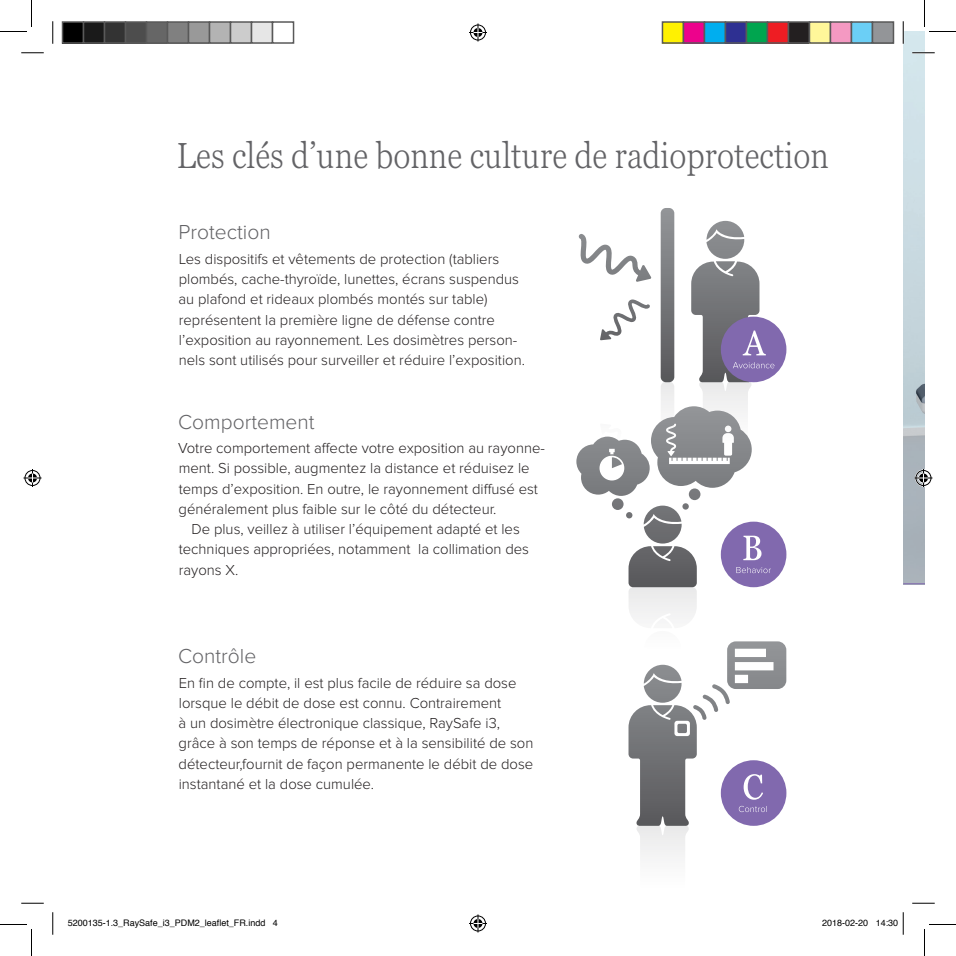
<style>
.page{position:relative;width:956px;height:956px;background:#fff}
.page>*{position:absolute;margin:0;border:0;box-sizing:border-box;transform-origin:0 0}
.Heading{font:300 condensed 36px "Georgia Pro";color:#636366}
.bildtext_-_rubrik{font:300 21px "Proxima Nova";color:#636366}
.Brödtext{font:300 15px/20.2px "Proxima Nova";color:#231f20}
.t1{font:9px "Helvetica";color:#000}
</style>
<div class="page">
<img style="left:903px;top:32px;width:21px;height:551px">
<svg style="left:576px;top:208px;width:210px;height:649px"></svg>
<svg style="left:903px;top:583px;width:21px;height:1px"></svg>
<hr style="left:912px;top:52px;width:23px;height:2px;background:#fff">
<svg style="left:21px;top:53px;width:23px;height:1px"></svg>
<svg style="left:912px;top:53px;width:23px;height:1px"></svg>
<svg style="left:21px;top:903px;width:23px;height:1px"></svg>
<svg style="left:912px;top:903px;width:23px;height:1px"></svg>
<svg style="left:53px;top:21px;width:1px;height:23px"></svg>
<svg style="left:53px;top:912px;width:1px;height:23px"></svg>
<svg style="left:903px;top:21px;width:1px;height:23px"></svg>
<svg style="left:0;top:0;width:32px;height:32px"></svg>
<svg style="left:0;top:924px;width:32px;height:32px"></svg>
<svg style="left:924px;top:0;width:32px;height:32px"></svg>
<svg style="left:924px;top:924px;width:32px;height:32px"></svg>
<svg style="left:469px;top:24px;width:18px;height:18px"></svg>
<svg style="left:469px;top:914px;width:18px;height:18px"></svg>
<svg style="left:24px;top:469px;width:18px;height:18px"></svg>
<svg style="left:914px;top:469px;width:18px;height:18px"></svg>
<div style="left:63px;top:22px;width:21px;height:21px;background:#000"></div>
<div style="left:62px;top:21px;width:22px;height:23px;border:2px solid #595959"></div>
<div style="left:84px;top:22px;width:21px;height:21px;background:#1a1a1a"></div>
<div style="left:83px;top:21px;width:22px;height:23px;border:2px solid #595959"></div>
<div style="left:105px;top:22px;width:21px;height:21px;background:#333"></div>
<div style="left:104px;top:21px;width:22px;height:23px;border:2px solid #595959"></div>
<div style="left:126px;top:22px;width:21px;height:21px;background:#4d4d4d"></div>
<div style="left:125px;top:21px;width:22px;height:23px;border:2px solid #595959"></div>
<div style="left:147px;top:22px;width:21px;height:21px;background:#666"></div>
<div style="left:146px;top:21px;width:22px;height:23px;border:2px solid #595959"></div>
<div style="left:168px;top:22px;width:21px;height:21px;background:#808080"></div>
<div style="left:167px;top:21px;width:22px;height:23px;border:2px solid #595959"></div>
<div style="left:189px;top:22px;width:21px;height:21px;background:#999"></div>
<div style="left:188px;top:21px;width:22px;height:23px;border:2px solid #595959"></div>
<div style="left:210px;top:22px;width:21px;height:21px;background:#b3b3b3"></div>
<div style="left:209px;top:21px;width:22px;height:23px;border:2px solid #595959"></div>
<div style="left:231px;top:22px;width:21px;height:21px;background:#ccc"></div>
<div style="left:230px;top:21px;width:22px;height:23px;border:2px solid #595959"></div>
<div style="left:252px;top:22px;width:21px;height:21px;background:#e6e6e6"></div>
<div style="left:251px;top:21px;width:22px;height:23px;border:2px solid #595959"></div>
<div style="left:272px;top:21px;width:22px;height:23px;border:2px solid #595959"></div>
<div style="left:662px;top:22px;width:21px;height:21px;background:#fff101"></div>
<div style="left:662px;top:21px;width:22px;height:23px;border:2px solid #595959"></div>
<div style="left:683px;top:22px;width:21px;height:21px;background:#ed028c"></div>
<div style="left:683px;top:21px;width:22px;height:23px;border:2px solid #595959"></div>
<div style="left:704px;top:22px;width:21px;height:21px;background:#00aeef"></div>
<div style="left:704px;top:21px;width:22px;height:23px;border:2px solid #595959"></div>
<div style="left:725px;top:22px;width:21px;height:21px;background:#2e3092"></div>
<div style="left:725px;top:21px;width:22px;height:23px;border:2px solid #595959"></div>
<div style="left:746px;top:22px;width:21px;height:21px;background:#00a54f"></div>
<div style="left:746px;top:21px;width:22px;height:23px;border:2px solid #595959"></div>
<div style="left:767px;top:22px;width:21px;height:21px;background:#ee1d23"></div>
<div style="left:767px;top:21px;width:22px;height:23px;border:2px solid #595959"></div>
<div style="left:788px;top:22px;width:21px;height:21px;background:#231f20"></div>
<div style="left:788px;top:21px;width:22px;height:23px;border:2px solid #595959"></div>
<div style="left:809px;top:22px;width:21px;height:21px;background:#fff79a"></div>
<div style="left:809px;top:21px;width:22px;height:23px;border:2px solid #595959"></div>
<div style="left:830px;top:22px;width:21px;height:21px;background:#f499c2"></div>
<div style="left:830px;top:21px;width:22px;height:23px;border:2px solid #595959"></div>
<div style="left:851px;top:22px;width:21px;height:21px;background:#6bcff6"></div>
<div style="left:851px;top:21px;width:22px;height:23px;border:2px solid #595959"></div>
<div style="left:872px;top:22px;width:21px;height:21px;background:#939598"></div>
<div style="left:872px;top:21px;width:22px;height:23px;border:2px solid #595959"></div>
<svg style="left:902px;top:912px;width:2px;height:23px"></svg>
<p class="Heading" style="left:177px;top:132px;width:654px">Les clés d’une bonne culture de radioprotection</p>
<p class="bildtext_-_rubrik" style="left:178px;top:220px;width:94px">Protection</p>
<p class="Brödtext" style="left:179px;top:249px;width:348px">Les dispositifs et vêtements de protection (tabliers plombés, cache-thyroïde, lunettes, écrans suspendus au plafond et rideaux plombés montés sur table) représentent la première ligne de défense contre l’exposition au rayonnement. Les dosimètres person&shy;nels sont utilisés pour surveiller et réduire l’exposition.</p>
<p class="bildtext_-_rubrik" style="left:178px;top:409px;width:138px">Comportement</p>
<p class="Brödtext" style="left:178px;top:438px;width:368px">Votre comportement affecte votre exposition au rayonne&shy;ment. Si possible, augmentez la distance et réduisez le temps d’exposition. En outre, le rayonnement diffusé est généralement plus faible sur le côté du détecteur.</p>
<p class="Brödtext" style="left:179px;top:519px;width:352px;text-indent:13px">De plus, veillez à utiliser l’équipement adapté et les techniques appropriées, notamment la collimation des rayons X.</p>
<p class="bildtext_-_rubrik" style="left:178px;top:644px;width:80px">Contrôle</p>
<p class="Brödtext" style="left:179px;top:673px;width:356px">En fin de compte, il est plus facile de réduire sa dose lorsque le débit de dose est connu. Contrairement<br>à un dosimètre électronique classique, RaySafe i3, grâce à son temps de réponse et à la sensibilité de son détecteur,fournit de façon permanente le débit de dose instantané et la dose cumulée.</p>
<p class="t1" style="left:68px;top:916px;width:212px">5200135-1.3_RaySafe_i3_PDM2_leaflet_FR.indd 4</p>
<p class="t1" style="left:822px;top:916px;width:78px">2018-02-20 14:30</p>
</div>
